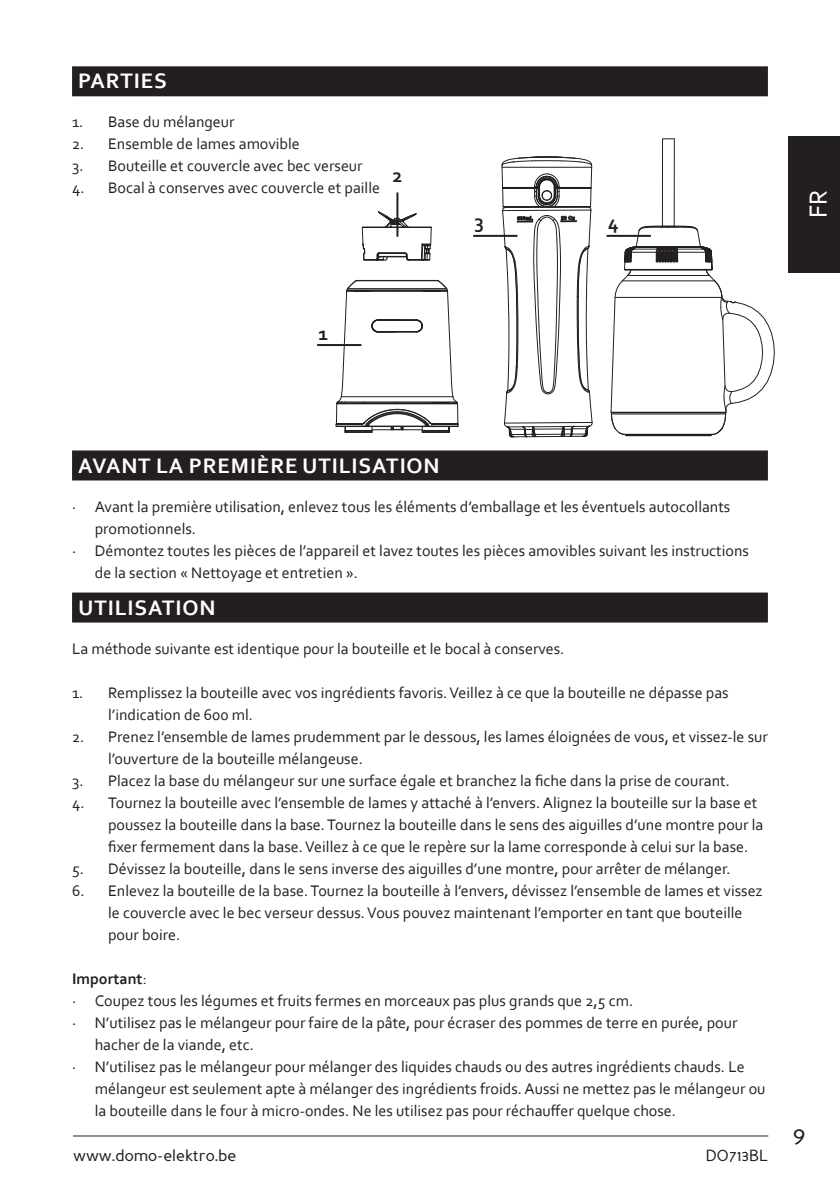
<style>
.page{position:relative;width:840px;height:1191px;background:#fff}
.page>*{position:absolute;margin:0;border:0;box-sizing:border-box;transform-origin:0 0}
.t1{font:26px "Corbel";color:#fff}
.t2{font:24px "Perspective Sans";color:#231f20}
.t3{font:700 22px "Corbel";letter-spacing:.04em;color:#fff}
.t4{font:700 20px "Corbel";color:#231f20}
.t5{font:16px/22px "Corbel";color:#231f20}
.t6{font:16px "Perspective Sans";color:#231f20}
.t7{font:700 16px "Corbel";color:#231f20}
.s1{font-weight:400}
</style>
<div class="page">
<hr style="left:73px;top:1135px;width:694px;height:1px;background:#231f20">
<div style="left:788px;top:136px;width:51px;height:136px;background:#231f20"></div>
<div style="left:72px;top:66px;width:695px;height:30px;background:#231f20"></div>
<div style="left:72px;top:450px;width:695px;height:30px;background:#231f20"></div>
<div style="left:72px;top:592px;width:695px;height:30px;background:#231f20"></div>
<svg style="left:481px;top:156px;width:108px;height:295px"></svg>
<svg style="left:331px;top:206px;width:128px;height:227px"></svg>
<svg style="left:610px;top:66px;width:158px;height:31px"></svg>
<svg style="left:589px;top:138px;width:186px;height:325px"></svg>
<hr style="left:317px;top:344px;width:44px;height:2px;background:#231f20">
<hr style="left:396px;top:192px;width:2px;height:45px;background:#231f20">
<hr style="left:606px;top:235px;width:44px;height:2px;background:#231f20">
<hr style="left:473px;top:235px;width:44px;height:2px;background:#231f20">
<h3 class="t3" style="left:78px;top:67px;width:90px">PARTIES</h3>
<p class="t5" style="left:72px;top:111px;width:164px">1. Base du mélangeur</p>
<p class="t5" style="left:72px;top:133px;width:229px">2. Ensemble de lames amovible</p>
<p class="t5" style="left:72px;top:155px;width:292px">3. Bouteille et couvercle avec bec verseur</p>
<p class="t5" style="left:72px;top:177px;width:309px">4. Bocal à conserves avec couvercle et paille</p>
<p class="t4" style="left:392px;top:163px;width:11px">2</p>
<p class="t4" style="left:318px;top:320px;width:11px">1</p>
<p class="t4" style="left:474px;top:209px;width:11px">3</p>
<p class="t4" style="left:607px;top:210px;width:12px">4</p>
<h1 class="t1" style="left:801px;top:218px;width:30px;rotate:-90deg">FR</h1>
<h3 class="t3" style="left:78px;top:451px;width:363px">AVANT LA PREMIÈRE UTILISATION</h3>
<p class="t5" style="left:72px;top:495px;width:659px">· Avant la première utilisation, enlevez tous les éléments d’emballage et les éventuels autocollants</p>
<p class="t5" style="left:95px;top:517px;width:103px">promotionnels.</p>
<p class="t5" style="left:72px;top:539px;width:678px">· Démontez toutes les pièces de l’appareil et lavez toutes les pièces amovibles suivant les instructions</p>
<p class="t5" style="left:95px;top:561px;width:265px">de la section « Nettoyage et entretien ».</p>
<h3 class="t3" style="left:78px;top:593px;width:139px">UTILISATION</h3>
<p class="t5" style="left:72px;top:637px;width:493px">La méthode suivante est identique pour la bouteille et le bocal à conserves.</p>
<p class="t5" style="left:108px;top:681px;width:621px;text-indent:-36px">1. Remplissez la bouteille avec vos ingrédients favoris. Veillez à ce que la bouteille ne dépasse pas l’indication de 600 ml.</p>
<p class="t5" style="left:108px;top:725px;width:661px;text-indent:-36px">2. Prenez l’ensemble de lames prudemment par le dessous, les lames éloignées de vous, et vissez-le sur l’ouverture de la bouteille mélangeuse.</p>
<p class="t5" style="left:72px;top:769px;width:659px">3. Placez la base du mélangeur sur une surface égale et branchez la fiche dans la prise de courant.</p>
<p class="t5" style="left:108px;top:791px;width:656px;text-indent:-36px">4. Tournez la bouteille avec l’ensemble de lames y attaché à l’envers. Alignez la bouteille sur la base et poussez la bouteille dans la base. Tournez la bouteille dans le sens des aiguilles d’une montre pour la fixer fermement dans la base. Veillez à ce que le repère sur la lame corresponde à celui sur la base.</p>
<p class="t5" style="left:72px;top:857px;width:659px">5. Dévissez la bouteille, dans le sens inverse des aiguilles d’une montre, pour arrêter de mélanger.</p>
<p class="t5" style="left:108px;top:879px;width:655px;text-indent:-36px">6. Enlevez la bouteille de la base. Tournez la bouteille à l’envers, dévissez l’ensemble de lames et vissez le couvercle avec le bec verseur dessus. Vous pouvez maintenant l’emporter en tant que bouteille pour boire.</p>
<p class="t7" style="left:72px;top:968px;width:76px">Important<span class="s1">:</span></p>
<p class="t5" style="left:72px;top:989px;width:562px">· Coupez tous les légumes et fruits fermes en morceaux pas plus grands que 2,5 cm.</p>
<p class="t5" style="left:72px;top:1011px;width:666px">· N’utilisez pas le mélangeur pour faire de la pâte, pour écraser des pommes de terre en purée, pour</p>
<p class="t5" style="left:95px;top:1033px;width:160px">hacher de la viande, etc.</p>
<p class="t5" style="left:72px;top:1055px;width:673px">· N’utilisez pas le mélangeur pour mélanger des liquides chauds ou des autres ingrédients chauds. Le</p>
<p class="t5" style="left:95px;top:1077px;width:672px">mélangeur est seulement apte à mélanger des ingrédients froids. Aussi ne mettez pas le mélangeur ou</p>
<p class="t5" style="left:95px;top:1099px;width:582px">la bouteille dans le four à micro-ondes. Ne les utilisez pas pour réchauffer quelque chose.</p>
<p class="t6" style="left:73px;top:1146px;width:165px">www.domo-elektro.be</p>
<p class="t6" style="left:705px;top:1146px;width:64px">DO713BL</p>
<h2 class="t2" style="left:792px;top:1120px;width:14px">9</h2>
</div>
